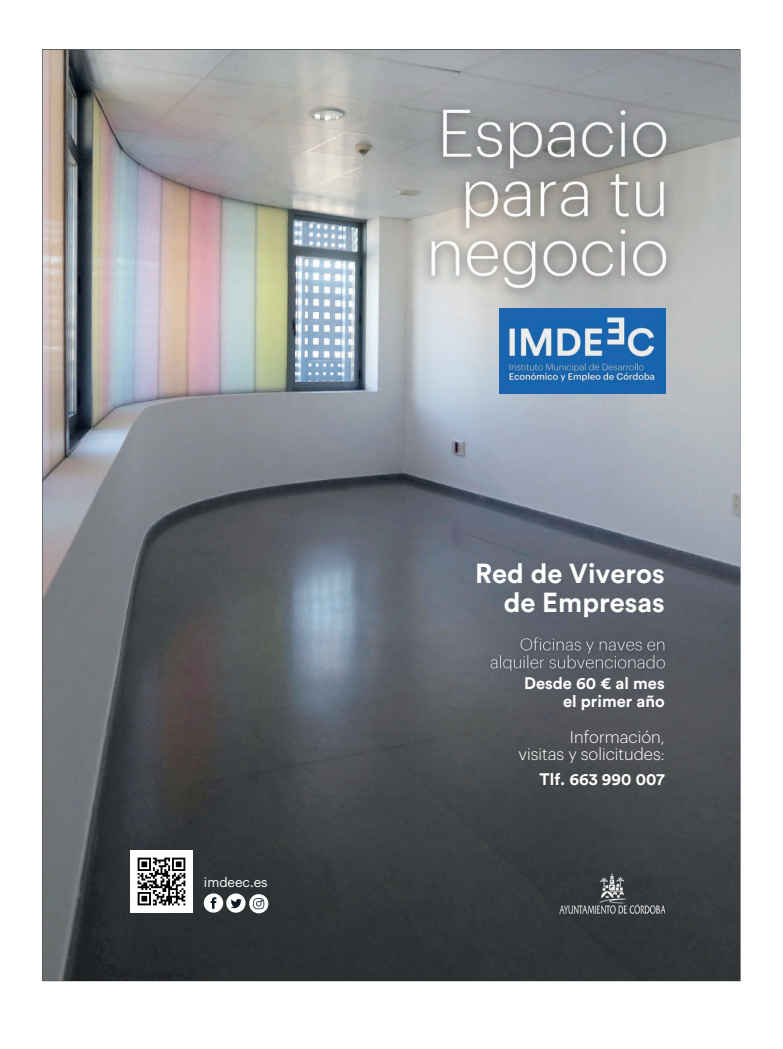
<style>
.page{position:relative;width:783px;height:1049px;background:#fff}
.page>*{position:absolute;margin:0;border:0;box-sizing:border-box;transform-origin:0 0}
.t1{font:700 27.3px/28.6px "Circular Std";color:#fff;text-align:right}
.t2{font:700 16.6px/17.4px "Circular Std";color:#fff;text-align:right}
.t3{font:300 16.6px/17.4px "Graphik";color:#fff;text-align:right}
.t4{font:13.2px "Graphik";color:#fff}
</style>
<div class="page">
<img style="left:42px;top:50px;width:698px;height:931px">
<p class="t4" style="left:204px;top:877px;width:65px">imdeec.es</p>
<h1 class="t1" style="left:475px;top:559px;width:191px">Red de Viveros de Empresas</h1>
<p class="t2" style="left:524px;top:675px;width:142px">Desde 60 € al mes el primer año</p>
<p class="t3" style="left:518px;top:729px;width:148px">Información,<br>visitas y solicitudes:</p>
<p class="t2" style="left:539px;top:770px;width:127px">Tlf. 663 990 007</p>
</div>
